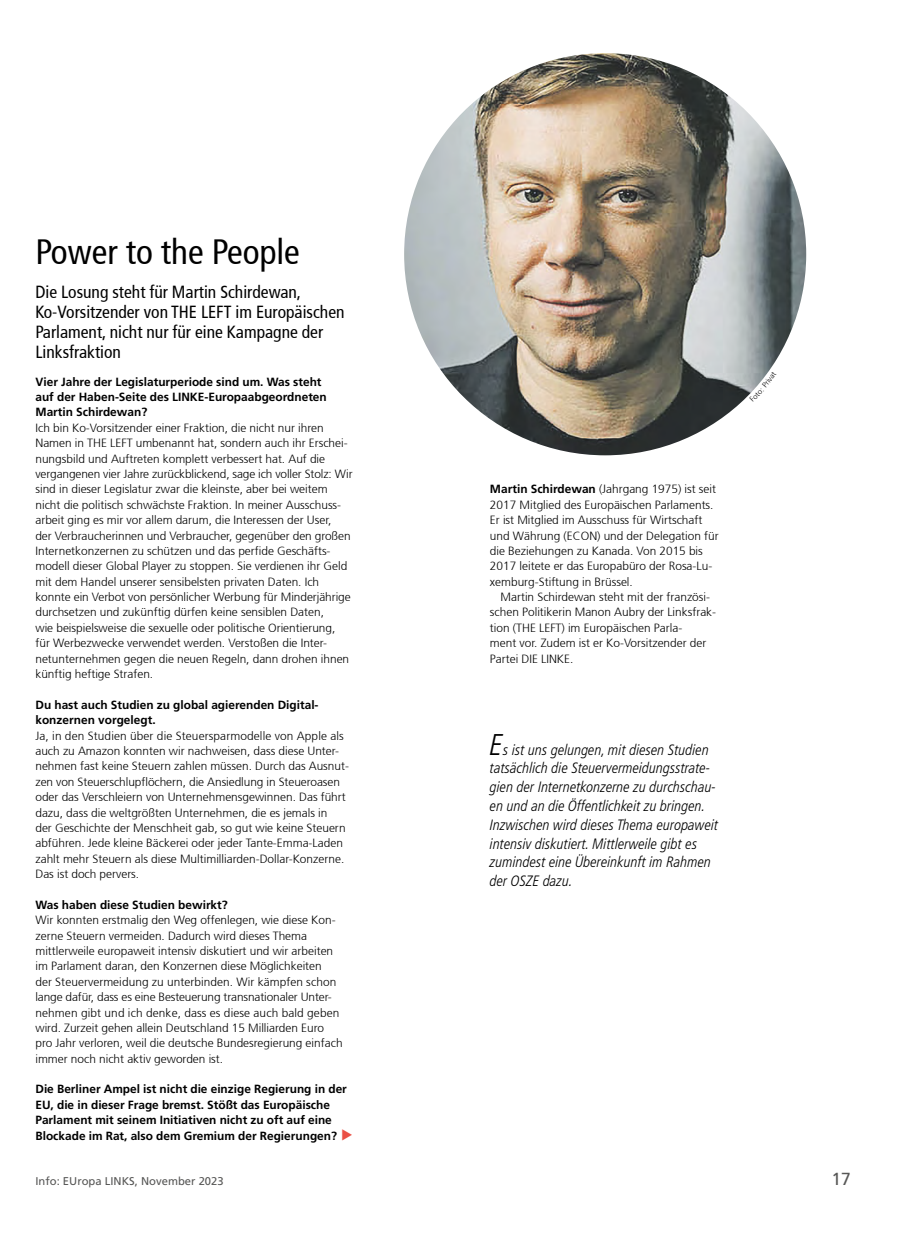
<style>
.page{position:relative;width:904px;height:1241px;background:#fff}
.page>*{position:absolute;margin:0;border:0;box-sizing:border-box;transform-origin:0 0}
.t1{font:condensed 35px "Frutiger";color:#000}
.t2{font:condensed 17.5px/20px "Frutiger";color:#000}
.t3{font:17.5px "Frutiger";color:#575756}
.t4{font:italic 300 condensed 15px/18.8px "Frutiger LT Pro";color:#000}
.t5{font:300 11.88px/15.4px "Frutiger 45";color:#000}
.t6{font:700 11.88px/15.4px "Frutiger";color:#000}
.t7{font:11.25px "Frutiger";color:#575756}
.s1{font-family:"Frutiger";font-weight:700}
.s2{font-size:30px}
</style>
<div class="page">
<img style="left:404px;top:53px;width:402px;height:402px;border-radius:201px">
<svg style="left:749px;top:371px;width:20px;height:24px"></svg>
<h1 class="t1" style="left:35px;top:231px;width:266px">Power to the People</h1>
<h2 class="t2" style="left:35px;top:282px;width:310px">Die Losung steht für Martin Schirdewan, Ko-Vorsitzender von THE LEFT im Europäischen Parlament, nicht nur für eine Kampagne der Linksfraktion</h2>
<p class="t6" style="left:35px;top:373px;width:293px">Vier Jahre der Legislaturperiode sind um. Was steht auf der Haben-Seite des LINKE-Europaabgeordneten<br>Martin Schirdewan?</p>
<p class="t5" style="left:35px;top:420px;width:319px">Ich bin Ko-Vorsitzender einer Fraktion, die nicht nur ihren Namen in THE LEFT umbenannt hat, sondern auch ihr Erschei&shy;nungsbild und Auftreten komplett verbessert hat. Auf die vergangenen vier Jahre zurückblickend, sage ich voller Stolz: Wir sind in dieser Legislatur zwar die kleinste, aber bei weitem nicht die politisch schwächste Fraktion. In meiner Ausschuss&shy;arbeit ging es mir vor allem darum, die Interessen der User,<br>der Verbraucherinnen und Verbraucher, gegenüber den großen Internetkonzernen zu schützen und das perfide Geschäfts&shy;modell dieser Global Player zu stoppen. Sie verdienen ihr Geld mit dem Handel unserer sensibelsten privaten Daten. Ich konnte ein Verbot von persönlicher Werbung für Minderjährige durchsetzen und zukünftig dürfen keine sensiblen Daten,<br>wie beispielsweise die sexuelle oder politische Orientierung, für Werbezwecke verwendet werden. Verstoßen die Inter&shy;netunternehmen gegen die neuen Regeln, dann drohen ihnen künftig heftige Strafen.</p>
<p class="t6" style="left:35px;top:696px;width:285px">Du hast auch Studien zu global agierenden Digital&shy;konzernen vorgelegt.</p>
<p class="t5" style="left:35px;top:727px;width:315px">Ja, in den Studien über die Steuersparmodelle von Apple als auch zu Amazon konnten wir nachweisen, dass diese Unter&shy;nehmen fast keine Steuern zahlen müssen. Durch das Ausnut&shy;zen von Steuerschlupflöchern, die Ansiedlung in Steueroasen oder das Verschleiern von Unternehmensgewinnen. Das führt dazu, dass die weltgrößten Unternehmen, die es jemals in<br>der Geschichte der Menschheit gab, so gut wie keine Steuern abführen. Jede kleine Bäckerei oder jeder Tante-Emma-Laden zahlt mehr Steuern als diese Multimilliarden-Dollar-Konzerne.<br>Das ist doch pervers.</p>
<p class="t6" style="left:35px;top:896px;width:194px">Was haben diese Studien bewirkt?</p>
<p class="t5" style="left:35px;top:912px;width:309px">Wir konnten erstmalig den Weg offenlegen, wie diese Kon&shy;zerne Steuern vermeiden. Dadurch wird dieses Thema mittlerweile europaweit intensiv diskutiert und wir arbeiten im Parlament daran, den Konzernen diese Möglichkeiten<br>der Steuervermeidung zu unterbinden. Wir kämpfen schon lange dafür, dass es eine Besteuerung transnationaler Unter&shy;nehmen gibt und ich denke, dass es diese auch bald geben wird. Zurzeit gehen allein Deutschland 15 Milliarden Euro pro Jahr verloren, weil die deutsche Bundesregierung einfach immer noch nicht aktiv geworden ist.</p>
<p class="t6" style="left:35px;top:1081px;width:313px">Die Berliner Ampel ist nicht die einzige Regierung in der EU, die in dieser Frage bremst. Stößt das Europäische Parlament mit seinem Initiativen nicht zu oft auf eine Blockade im Rat, also dem Gremium der Regierungen?</p>
<p class="t5" style="left:490px;top:481px;width:230px"><span class="s1">Martin Schirdewan</span> (Jahrgang 1975) ist seit 2017 Mitglied des Europäischen Parlaments.<br>Er ist Mitglied im Ausschuss für Wirtschaft und Währung (ECON) und der Delegation für die Beziehungen zu Kanada. Von 2015 bis 2017 leitete er das Europabüro der Rosa-Lu&shy;xemburg-Stiftung in Brüssel.</p>
<p class="t5" style="left:490px;top:589px;width:228px;text-indent:11px">Martin Schirdewan steht mit der französi&shy;schen Politikerin Manon Aubry der Linksfrak&shy;tion (THE LEFT) im Europäischen Parla-<br>ment vor. Zudem ist er Ko-Vorsitzender der Partei DIE LINKE.</p>
<p class="t4" style="left:490px;top:740px;width:230px"><span class="s2">E</span>s ist uns gelungen, mit diesen Studien tatsächlich die Steuervermeidungsstrate&shy;gien der Internetkonzerne zu durchschau&shy;en und an die Öffentlichkeit zu bringen.<br>Inzwischen wird dieses Thema europaweit intensiv diskutiert. Mittlerweile gibt es zumindest eine Übereinkunft im Rahmen der OSZE dazu.</p>
<p class="t7" style="left:35px;top:1174px;width:190px">Info: EUropa LINKS, November 2023</p>
<h2 class="t3" style="left:831px;top:1168px;width:21px">17</h2>
</div>
